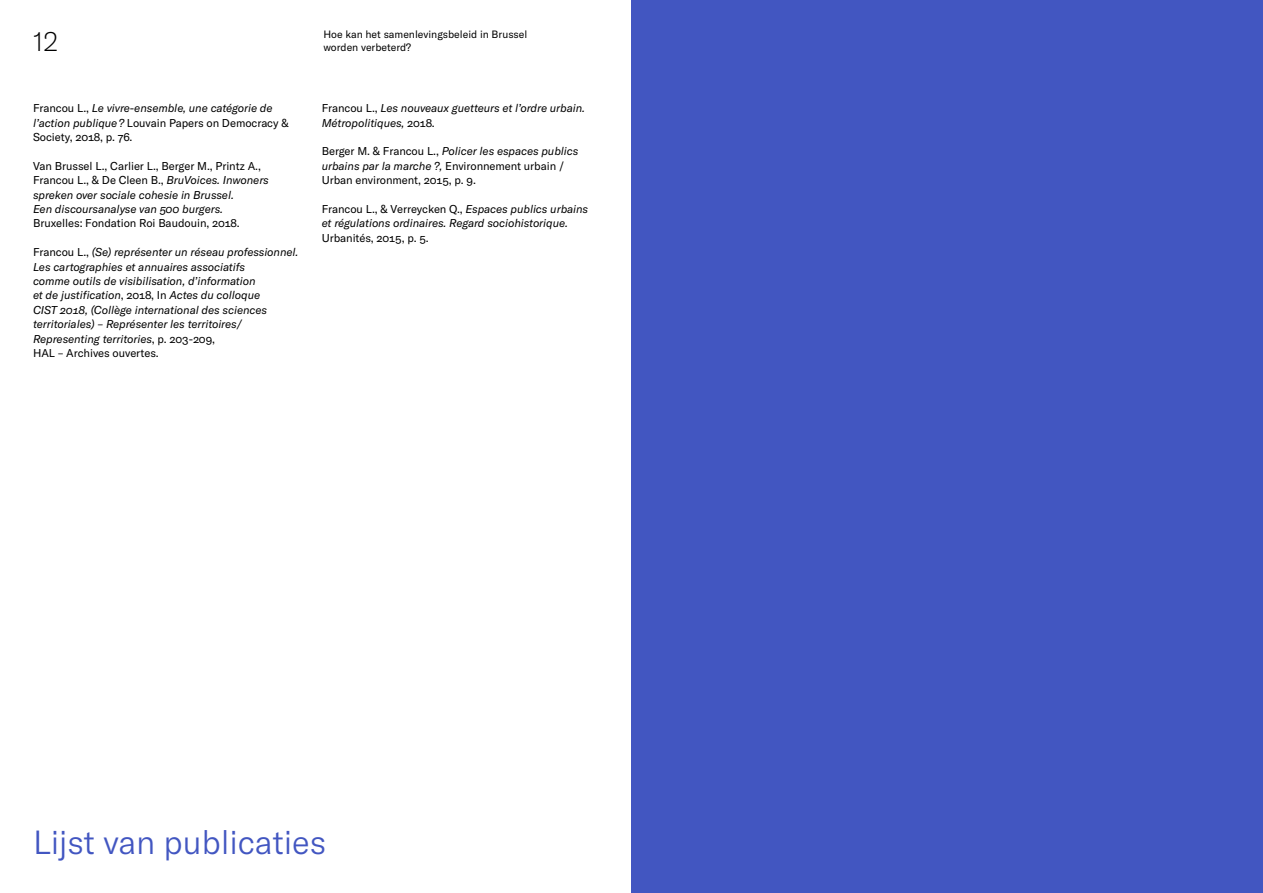
<style>
.page{position:relative;width:1263px;height:893px;background:#fff}
.page>*{position:absolute;margin:0;border:0;box-sizing:border-box;transform-origin:0 0}
.t1{font:300 33px "GT America";letter-spacing:-.005em;color:#4256c1}
.t2{font:100 27px "GT America";color:#000}
.t3{font:italic 11.25px/14.4px "GT America";letter-spacing:-.005em;color:#000}
.t4{font:11.25px/14.4px "GT America";letter-spacing:-.005em;color:#000}
.t5{font:10.5px/12.6px "GT America";color:#000}
.s1{font-style:italic}
.s2{font-style:normal}
</style>
<div class="page">
<div style="left:631px;top:0;width:632px;height:893px;background:#4256c1"></div>
<h2 class="t2" style="left:33px;top:26px;width:27px">12</h2>
<p class="t5" style="left:323px;top:28px;width:205px">Hoe kan het samenlevingsbeleid in Brussel worden verbeterd?</p>
<p class="t4" style="left:33px;top:101px;width:257px">Francou L., <span class="s1">Le vivre-ensemble, une catégorie de l’action publique ?</span> Louvain Papers on Democracy &amp;<br>Society, 2018, p. 76.</p>
<p class="t3" style="left:33px;top:159px;width:237px"><span class="s2">Van Brussel L., Carlier L., Berger M., Printz A., Francou L., &amp; De Cleen B.,</span> BruVoices. Inwoners spreken over sociale cohesie in Brussel.<br>Een discoursanalyse van 500 burgers.</p>
<p class="t4" style="left:33px;top:216px;width:208px">Bruxelles: Fondation Roi Baudouin, 2018.</p>
<p class="t3" style="left:33px;top:245px;width:267px"><span class="s2">Francou L.,</span> (Se) représenter un réseau professionnel.<br>Les cartographies et annuaires associatifs<br>comme outils de visibilisation, d’information<br>et de justification<span class="s2">, 2018, In</span> Actes du colloque<br>CIST 2018, (Collège international des sciences territoriales) – Représenter les territoires/ Representing territories<span class="s2">, p. 203‑209,<br>HAL – Archives ouvertes.</span></p>
<p class="t3" style="left:322px;top:101px;width:265px"><span class="s2">Francou L.,</span> Les nouveaux guetteurs et l’ordre urbain.<br>Métropolitiques, <span class="s2">2018.</span></p>
<p class="t4" style="left:322px;top:144px;width:258px">Berger M. &amp; Francou L., <span class="s1">Policer les espaces publics urbains par la marche ?,</span> Environnement urbain /<br>Urban environment, 2015, p. 9.</p>
<p class="t3" style="left:322px;top:202px;width:268px"><span class="s2">Francou L., &amp; Verreycken Q.,</span> Espaces publics urbains et régulations ordinaires. Regard sociohistorique.</p>
<p class="t4" style="left:322px;top:231px;width:108px">Urbanités, 2015, p. 5.</p>
<h1 class="t1" style="left:33px;top:823px;width:295px">Lijst van publicaties</h1>
</div>
